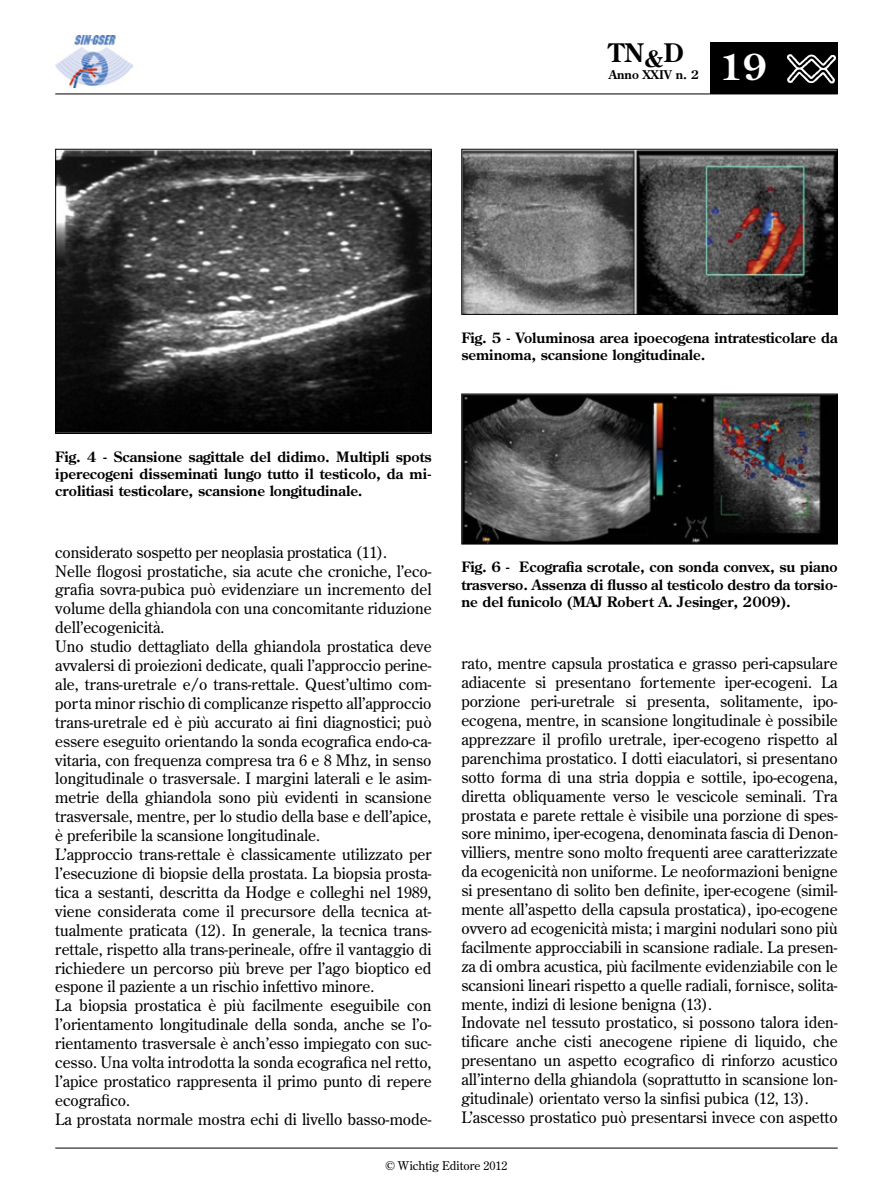
<style>
.page{position:relative;width:893px;height:1191px;background:#fff}
.page>*{position:absolute;margin:0;border:0;box-sizing:border-box;transform-origin:0 0}
.t1{font:700 36px "Century Old Style Std";color:#fff}
.t2{font:700 25.5px "Century Old Style Std";color:#000}
.t3{font:15.75px/18.9px "Century Old Style Std";color:#000}
.t4{font:700 14.25px/17.2px "Century Old Style Std";color:#000;text-align:justify}
.t5{font:12px "Century Old Style Std";color:#000}
.t6{font:700 12px "Century Old Style Std";color:#000}
</style>
<div class="page">
<img style="left:55px;top:35px;width:78px;height:53px">
<hr style="left:55px;top:94px;width:783px;height:1px;background:#000">
<div style="left:710px;top:43px;width:128px;height:51px;background:#000"></div>
<img style="left:787px;top:54px;width:49px;height:30px">
<hr style="left:55px;top:1147px;width:783px;height:1px;background:#000">
<img style="left:57px;top:151px;width:373px;height:281px">
<div style="left:55px;top:149px;width:377px;height:285px;border:1px solid #000"></div>
<img style="left:463px;top:151px;width:373px;height:162px">
<div style="left:461px;top:149px;width:377px;height:166px;border:1px solid #000"></div>
<img style="left:463px;top:396px;width:373px;height:146px">
<div style="left:461px;top:394px;width:377px;height:150px;border:1px solid #000"></div>
<h2 class="t2" style="left:609px;top:36px;width:76px">TN<sub>&amp;</sub>D</h2>
<p class="t6" style="left:609px;top:67px;width:91px">Anno XXIV n. 2</p>
<h1 class="t1" style="left:719px;top:44px;width:49px">19</h1>
<p class="t4" style="left:461px;top:328px;width:378px">Fig. 5 - Voluminosa area ipoecogena intratesticolare da seminoma, scansione longitudinale.</p>
<p class="t4" style="left:55px;top:448px;width:378px">Fig. 4 - Scansione sagittale del didimo. Multipli spots iperecogeni disseminati lungo tutto il testicolo, da mi&shy;crolitiasi testicolare, scansione longitudinale.</p>
<p class="t3" style="left:55px;top:542px;width:378px">considerato sospetto per neoplasia prostatica (11).<br>Nelle flogosi prostatiche, sia acute che croniche, l’eco&shy;grafia sovra-pubica può evidenziare un incremento del volume della ghiandola con una concomitante riduzione dell’ecogenicità.<br>Uno studio dettagliato della ghiandola prostatica deve avvalersi di proiezioni dedicate, quali l’approccio perine&shy;ale, trans-uretrale e/o trans-rettale. Quest’ultimo com&shy;porta minor rischio di complicanze rispetto all’approccio trans-uretrale ed è più accurato ai fini diagnostici; può essere eseguito orientando la sonda ecografica endo-ca&shy;vitaria, con frequenza compresa tra 6 e 8 Mhz, in senso longitudinale o trasversale. I margini laterali e le asim&shy;metrie della ghiandola sono più evidenti in scansione trasversale, mentre, per lo studio della base e dell’apice, è preferibile la scansione longitudinale.<br>L’approccio trans-rettale è classicamente utilizzato per l’esecuzione di biopsie della prostata. La biopsia prosta&shy;tica a sestanti, descritta da Hodge e colleghi nel 1989, viene considerata come il precursore della tecnica at&shy;tualmente praticata (12). In generale, la tecnica trans&shy;rettale, rispetto alla trans-perineale, offre il vantaggio di richiedere un percorso più breve per l’ago bioptico ed espone il paziente a un rischio infettivo minore.<br>La biopsia prostatica è più facilmente eseguibile con l’orientamento longitudinale della sonda, anche se l’o&shy;rientamento trasversale è anch’esso impiegato con suc&shy;cesso. Una volta introdotta la sonda ecografica nel retto, l’apice prostatico rappresenta il primo punto di repere ecografico.<br>La prostata normale mostra echi di livello basso-mode-</p>
<p class="t4" style="left:461px;top:558px;width:378px">Fig. 6 - Ecografia scrotale, con sonda convex, su piano trasverso. Assenza di flusso al testicolo destro da torsio&shy;ne del funicolo (MAJ Robert A. Jesinger, 2009).</p>
<p class="t3" style="left:461px;top:654px;width:378px">rato, mentre capsula prostatica e grasso peri-capsulare adiacente si presentano fortemente iper-ecogeni. La porzione peri-uretrale si presenta, solitamente, ipo&shy;ecogena, mentre, in scansione longitudinale è possibile apprezzare il profilo uretrale, iper-ecogeno rispetto al parenchima prostatico. I dotti eiaculatori, si presentano sotto forma di una stria doppia e sottile, ipo-ecogena, diretta obliquamente verso le vescicole seminali. Tra prostata e parete rettale è visibile una porzione di spes&shy;sore minimo, iper-ecogena, denominata fascia di Denon&shy;villiers, mentre sono molto frequenti aree caratterizzate da ecogenicità non uniforme. Le neoformazioni benigne si presentano di solito ben definite, iper-ecogene (simil&shy;mente all’aspetto della capsula prostatica), ipo-ecogene ovvero ad ecogenicità mista; i margini nodulari sono più facilmente approcciabili in scansione radiale. La presen&shy;za di ombra acustica, più facilmente evidenziabile con le scansioni lineari rispetto a quelle radiali, fornisce, solita&shy;mente, indizi di lesione benigna (13).<br>Indovate nel tessuto prostatico, si possono talora iden&shy;tificare anche cisti anecogene ripiene di liquido, che presentano un aspetto ecografico di rinforzo acustico all’interno della ghiandola (soprattutto in scansione lon&shy;gitudinale) orientato verso la sinfisi pubica (12, 13).<br>L’ascesso prostatico può presentarsi invece con aspetto</p>
<p class="t5" style="left:385px;top:1158px;width:124px">© Wichtig Editore 2012</p>
</div>
